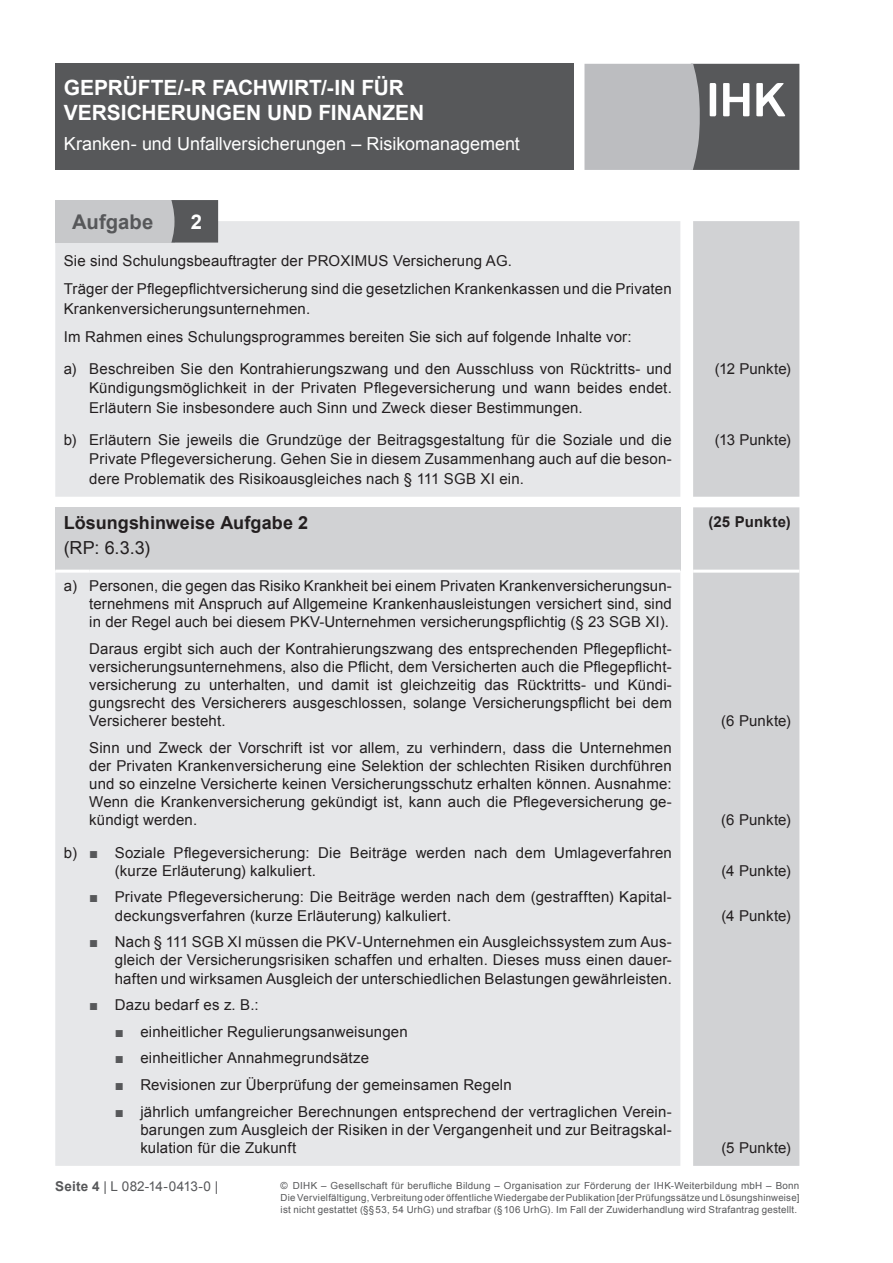
<style>
.page{position:relative;width:893px;height:1263px;background:#fff}
.page>*{position:absolute;margin:0;border:0;box-sizing:border-box;transform-origin:0 0}
.t1{font:700 21px/25.2px "Arial";color:#fff}
.t2{font:700 20.25px "Arial";letter-spacing:.005em;color:#57585a}
.t3{font:700 20.25px "Arial";color:#fff}
.t4{font:18px "Arial";color:#fff}
.t5{font:700 18px "Arial";letter-spacing:.005em;color:#231f20}
.t6{font:18px "Arial";color:#231f20}
.t7{font:15px/18.1px "Arial";letter-spacing:.01em;color:#231f20;text-align:justify}
.t8{font:700 15px "Arial";color:#231f20}
.t9{font:13.5px "Arial";letter-spacing:-.015em;color:#57585a}
.t10{font:9.75px/11.7px "Arial";letter-spacing:.025em;color:#57585a;text-align:justify}
.s1{font-weight:700;color:#57585a}
.s2{font-weight:700}
</style>
<div class="page">
<div style="left:55px;top:64px;width:519px;height:106px;background:#57585a"></div>
<svg style="left:584px;top:64px;width:215px;height:106px;background:#97989a"></svg>
<div style="left:55px;top:221px;width:625px;height:276px;background:#e6e7e9"></div>
<div style="left:693px;top:221px;width:106px;height:276px;background:#d1d2d4"></div>
<div style="left:55px;top:507px;width:625px;height:64px;background:#d1d2d4"></div>
<div style="left:693px;top:507px;width:106px;height:659px;background:#d1d2d4"></div>
<div style="left:55px;top:573px;width:625px;height:593px;background:#e6e7e9"></div>
<hr style="left:55px;top:570px;width:34px;height:3px;background:#fff">
<hr style="left:89px;top:570px;width:591px;height:3px;background:#fff">
<hr style="left:693px;top:570px;width:106px;height:3px;background:#fff">
<div style="left:55px;top:200px;width:120px;height:43px;background:#c7c8ca"></div>
<svg style="left:171px;top:200px;width:47px;height:43px;background:#5e5f61"></svg>
<h1 class="t1" style="left:64px;top:76px;width:362px">GEPRÜFTE/-R FACHWIRT/-IN FÜR<br>VERSICHERUNGEN UND FINANZEN</h1>
<p class="t4" style="left:64px;top:132px;width:458px">Kranken- und Unfallversicherungen – Risikomanagement</p>
<h2 class="t2" style="left:72px;top:208px;width:83px">AUFGABE</h2>
<h2 class="t3" style="left:191px;top:208px;width:13px">2</h2>
<p class="t7" style="left:64px;top:247px;width:609px;line-height:28px">Sie sind Schulungsbeauftragter der PROXIMUS Versicherung AG.<br>Träger der Pflegepflichtversicherung sind die gesetzlichen Krankenkassen und die Privaten</p>
<p class="t7" style="left:64px;top:294px;width:569px;line-height:28px">Krankenversicherungsunternehmen.<br>Im Rahmen eines Schulungsprogrammes bereiten Sie sich auf folgende Inhalte vor:</p>
<p class="t7" style="left:89px;top:359px;width:584px;line-height:19.5px;text-indent:-26px">a) Beschreiben Sie den Kontrahierungszwang und den Ausschluss von Rücktritts- und Kündigungsmöglichkeit in der Privaten Pflegeversicherung und wann beides endet.<br>Erläutern Sie insbesondere auch Sinn und Zweck dieser Bestimmungen.</p>
<p class="t7" style="left:715px;top:360px;width:78px">(12 Punkte)</p>
<p class="t7" style="left:89px;top:430px;width:584px;line-height:19.5px;text-indent:-26px">b) Erläutern Sie jeweils die Grundzüge der Beitragsgestaltung für die Soziale und die Private Pflegeversicherung. Gehen Sie in diesem Zusammenhang auch auf die beson&shy;dere Problematik des Risikoausgleiches nach § 111 SGB XI ein.</p>
<p class="t7" style="left:715px;top:431px;width:78px">(13 Punkte)</p>
<p class="t5" style="left:64px;top:511px;width:246px">LÖSUNGSHINWEISE AUFGABE 2</p>
<p class="t6" style="left:64px;top:536px;width:88px">(RP: 6.3.3)</p>
<p class="t8" style="left:708px;top:512px;width:84px">(25 PUNKTE)</p>
<p class="t7" style="left:89px;top:576px;width:584px;text-indent:-26px">a) Personen, die gegen das Risiko Krankheit bei einem Privaten Krankenversicherungsun&shy;ternehmens mit Anspruch auf Allgemeine Krankenhausleistungen versichert sind, sind in der Regel auch bei diesem PKV-Unternehmen versicherungspflichtig (§ 23 SGB XI).</p>
<p class="t7" style="left:89px;top:639px;width:584px">Daraus ergibt sich auch der Kontrahierungszwang des entsprechenden Pflegepflicht&shy;versicherungsunternehmens, also die Pflicht, dem Versicherten auch die Pflegepflicht&shy;versicherung zu unterhalten, und damit ist gleichzeitig das Rücktritts- und Kündi&shy;gungsrecht des Versicherers ausgeschlossen, solange Versicherungspflicht bei dem Versicherer besteht.</p>
<p class="t7" style="left:89px;top:739px;width:584px">Sinn und Zweck der Vorschrift ist vor allem, zu verhindern, dass die Unternehmen der Privaten Krankenversicherung eine Selektion der schlechten Risiken durchführen und so einzelne Versicherte keinen Versicherungsschutz erhalten können. Ausnahme:<br>Wenn die Krankenversicherung gekündigt ist, kann auch die Pflegeversicherung ge&shy;kündigt werden.</p>
<p class="t7" style="left:115px;top:843px;width:559px;text-indent:-51px">b) <span class="s1">■</span> Soziale Pflegeversicherung: Die Beiträge werden nach dem Umlageverfahren (kurze Erläuterung) kalkuliert.</p>
<p class="t7" style="left:115px;top:888px;width:559px;text-indent:-26px"><span class="s1">■</span> Private Pflegeversicherung: Die Beiträge werden nach dem (gestrafften) Kapital&shy;deckungsverfahren (kurze Erläuterung) kalkuliert.</p>
<p class="t7" style="left:115px;top:933px;width:559px;text-indent:-26px"><span class="s1">■</span> Nach § 111 SGB XI müssen die PKV-Unternehmen ein Ausgleichssystem zum Aus&shy;gleich der Versicherungsrisiken schaffen und erhalten. Dieses muss einen dauer&shy;haften und wirksamen Ausgleich der unterschiedlichen Belastungen gewährleisten.</p>
<p class="t7" style="left:89px;top:996px;width:171px"><span class="s1">■</span> Dazu bedarf es z. B.:</p>
<p class="t7" style="left:115px;top:1023px;width:295px"><span class="s1">■</span> einheitlicher Regulierungsanweisungen</p>
<p class="t7" style="left:115px;top:1049px;width:256px"><span class="s1">■</span> einheitlicher Annahmegrundsätze</p>
<p class="t7" style="left:115px;top:1076px;width:398px"><span class="s1">■</span> Revisionen zur Überprüfung der gemeinsamen Regeln</p>
<p class="t7" style="left:140px;top:1102px;width:533px;text-indent:-26px"><span class="s1">■</span> jährlich umfangreicher Berechnungen entsprechend der vertraglichen Verein&shy;barungen zum Ausgleich der Risiken in der Vergangenheit und zur Beitragskal&shy;kulation für die Zukunft</p>
<p class="t7" style="left:721px;top:712px;width:71px">(6 Punkte)</p>
<p class="t7" style="left:721px;top:811px;width:71px">(6 Punkte)</p>
<p class="t7" style="left:722px;top:861px;width:71px">(4 Punkte)</p>
<p class="t7" style="left:722px;top:906px;width:71px">(4 Punkte)</p>
<p class="t7" style="left:721px;top:1139px;width:71px">(5 Punkte)</p>
<p class="t9" style="left:55px;top:1177px;width:165px"><span class="s2">SEITE 4</span> | L 082-14-0413-0 |</p>
<p class="t10" style="left:281px;top:1180px;width:520px">© DIHK – Gesellschaft für berufliche Bildung – Organisation zur Förderung der IHK-Weiterbildung mbH – Bonn Die Vervielfältigung, Verbreitung oder öffentliche Wiedergabe der Publikation [der Prüfungssätze und Lösungshinweise] ist nicht gestattet (§§53, 54 UrhG) und strafbar (§106 UrhG). Im Fall der Zuwiderhandlung wird Strafantrag gestellt.</p>
</div>
